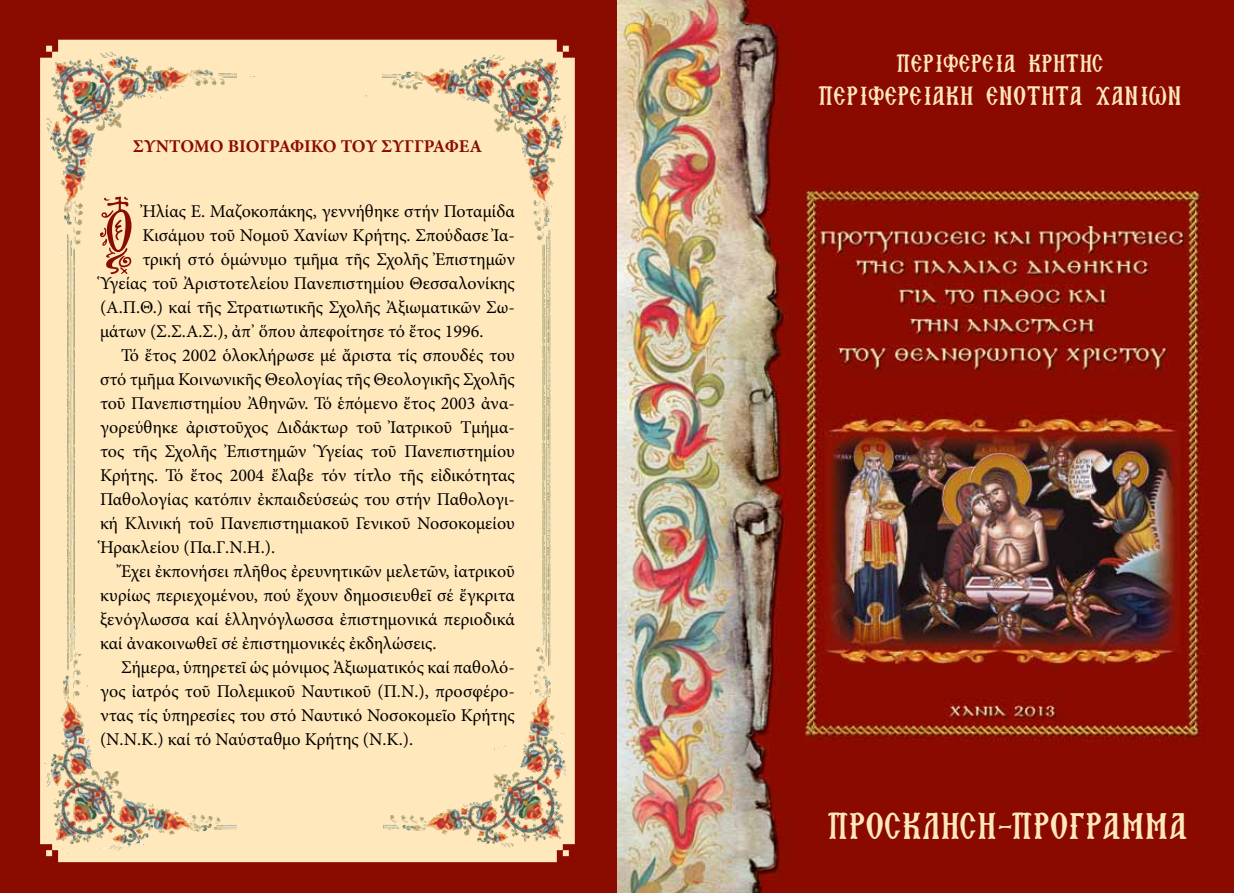
<style>
.page{position:relative;width:1234px;height:893px;background:#fff}
.page>*{position:absolute;margin:0;border:0;box-sizing:border-box;transform-origin:0 0}
.t1{font:78.45px "Mg Konstantinos UC Normal";color:#890c00}
.t2{font:36px "Agion Oros";color:#ffe8bc}
.t3{font:25.5px "Agion Oros";color:#ffe8bc}
.t4{font:24px "Agion Oros";color:#ffe8bc}
.t5{font:18px "Minion Pro";color:#000}
.t6{font:700 18px "Minion Pro";letter-spacing:-.005em;color:#890c00}
</style>
<div class="page">
<img style="left:0;top:0;width:1233px;height:893px">
<svg style="left:40px;top:40px;width:534px;height:822px;background:#f8dcb1"></svg>
<img style="left:43px;top:48px;width:529px;height:806px">
<p class="t6" style="left:133px;top:134px;width:351px">ΣΥΝΤΟΜΟ ΒΙΟΓΡΑΦΙΚΟ ΤΟΥ ΣΥΓΓΡΑΦΕΑ</p>
<h1 class="t1" style="left:100px;top:196px;width:36px">Ο</h1>
<p class="t5" style="left:142px;top:199px;width:374px">Ἠλίας Ε. Μαζοκοπάκης, γεννήθηκε στήν Ποταμίδα</p>
<p class="t5" style="left:142px;top:223px;width:374px">Κισάμου τοῦ Νομοῦ Χανίων Κρήτης. Σπούδασε Ἰα-</p>
<p class="t5" style="left:142px;top:247px;width:374px">τρική στό ὁμώνυμο τμῆμα τῆς Σχολῆς Ἐπιστημῶν</p>
<p class="t5" style="left:100px;top:271px;width:416px">Ὑγείας τοῦ Ἀριστοτελείου Πανεπιστημίου Θεσσαλονίκης</p>
<p class="t5" style="left:100px;top:295px;width:416px">(Α.Π.Θ.) καί τῆς Στρατιωτικῆς Σχολῆς Ἀξιωματικῶν Σω-</p>
<p class="t5" style="left:100px;top:319px;width:385px">μάτων (Σ.Σ.Α.Σ.), ἀπ’ ὅπου ἀπεφοίτησε τό ἔτος 1996.</p>
<p class="t5" style="left:121px;top:343px;width:395px">Τό ἔτος 2002 ὁλοκλήρωσε μέ ἄριστα τίς σπουδές του</p>
<p class="t5" style="left:100px;top:367px;width:416px">στό τμῆμα Κοινωνικῆς Θεολογίας τῆς Θεολογικῆς Σχολῆς</p>
<p class="t5" style="left:100px;top:391px;width:416px">τοῦ Πανεπιστημίου Ἀθηνῶν. Τό ἑπόμενο ἔτος 2003 ἀνα-</p>
<p class="t5" style="left:100px;top:415px;width:416px">γορεύθηκε ἀριστοῦχος Διδάκτωρ τοῦ Ἰατρικοῦ Τμήμα-</p>
<p class="t5" style="left:100px;top:439px;width:416px">τος τῆς Σχολῆς Ἐπιστημῶν Ὑγείας τοῦ Πανεπιστημίου</p>
<p class="t5" style="left:100px;top:463px;width:416px">Κρήτης. Τό ἔτος 2004 ἔλαβε τόν τίτλο τῆς εἰδικότητας</p>
<p class="t5" style="left:100px;top:487px;width:416px">Παθολογίας κατόπιν ἐκπαιδεύσεώς του στήν Παθολογι-</p>
<p class="t5" style="left:100px;top:511px;width:416px">κή Κλινική τοῦ Πανεπιστημιακοῦ Γενικοῦ Νοσοκομείου</p>
<p class="t5" style="left:100px;top:535px;width:176px">Ἡρακλείου (Πα.Γ.Ν.Η.).</p>
<p class="t5" style="left:121px;top:559px;width:395px">Ἔχει ἐκπονήσει πλῆθος ἐρευνητικῶν μελετῶν, ἰατρικοῦ</p>
<p class="t5" style="left:100px;top:583px;width:416px">κυρίως περιεχομένου, πού ἔχουν δημοσιευθεῖ σέ ἔγκριτα</p>
<p class="t5" style="left:100px;top:607px;width:416px">ξενόγλωσσα καί ἑλληνόγλωσσα ἐπιστημονικά περιοδικά</p>
<p class="t5" style="left:100px;top:631px;width:338px">καί ἀνακοινωθεῖ σέ ἐπιστημονικές ἐκδηλώσεις.</p>
<p class="t5" style="left:121px;top:655px;width:395px">Σήμερα, ὑπηρετεῖ ὡς μόνιμος Ἀξιωματικός καί παθολό-</p>
<p class="t5" style="left:100px;top:679px;width:416px">γος ἰατρός τοῦ Πολεμικοῦ Ναυτικοῦ (Π.Ν.), προσφέρο-</p>
<p class="t5" style="left:100px;top:703px;width:416px">ντας τίς ὑπηρεσίες του στό Ναυτικό Νοσοκομεῖο Κρήτης</p>
<p class="t5" style="left:100px;top:727px;width:314px">(Ν.Ν.Κ.) καί τό Ναύσταθμο Κρήτης (Ν.Κ.).</p>
<h3 class="t4" style="left:896px;top:48px;width:209px">ΠΕΡΙΦΕΡΕΙΑ ΚΡΗΤΗΣ</h3>
<h3 class="t3" style="left:818px;top:80px;width:365px">ΠΕΡΙΦΕΡΕΙΑΚΗ ΕΝΟΤΗΤΑ ΧΑΝΙΩΝ</h3>
<h2 class="t2" style="left:827px;top:804px;width:362px">προσκληση-προγραμμα</h2>
</div>
